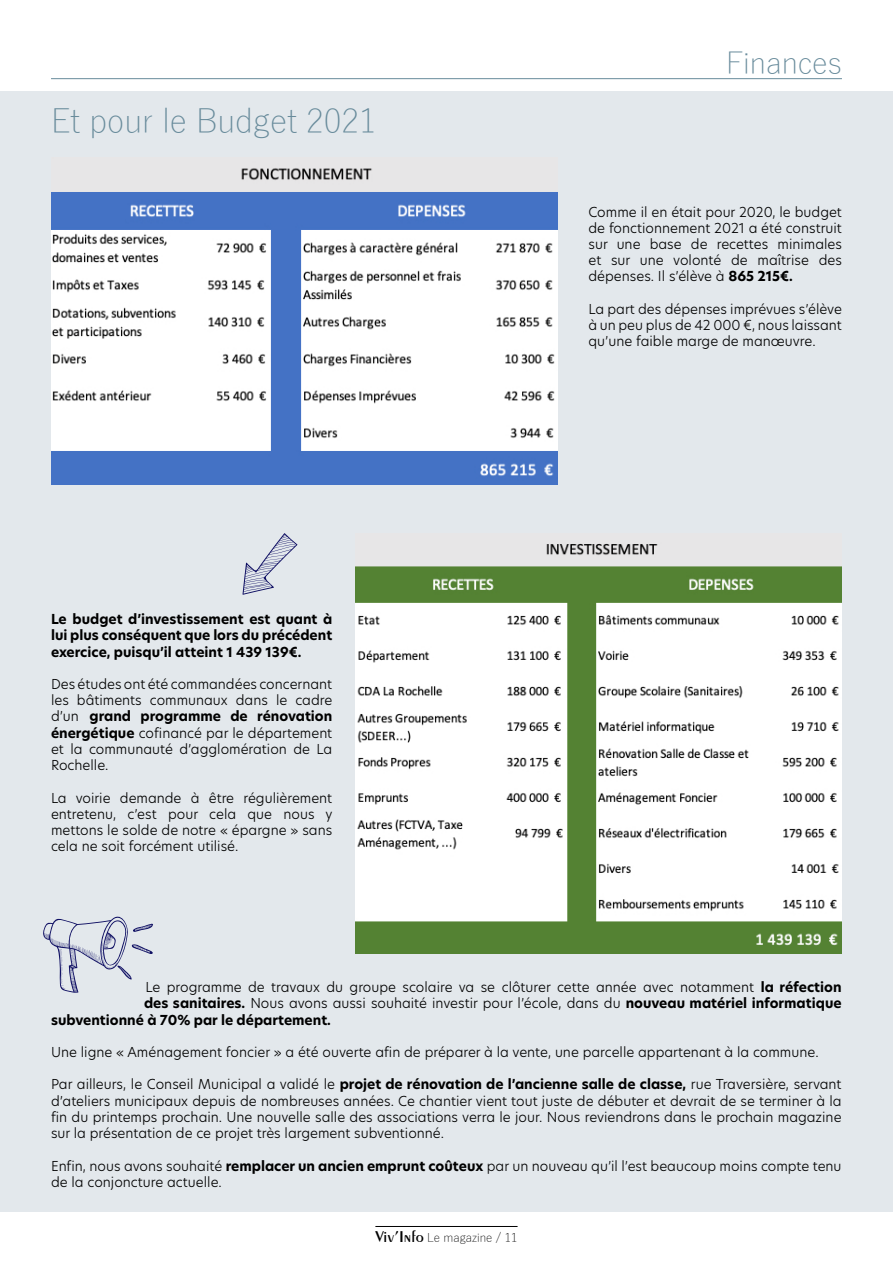
<style>
.page{position:relative;width:893px;height:1263px;background:#fff}
.page>*{position:absolute;margin:0;border:0;box-sizing:border-box;transform-origin:0 0}
.t1{font:300 33px "Yu Gothic";color:#688b9b}
.t2{font:300 30px "Yu Gothic";color:#688b9b}
.t3{font:300 13.5px/16.2px "Hero New";color:#000;text-align:justify}
.t4{font:700 13.5px/16.2px "Hero New";color:#000;text-align:justify}
.t5{font:300 12px "Yu Gothic";color:#000}
.s1{font-weight:700}
.s2{font-family:"Exotic 350 BT";font-weight:600;font-size:16.5px}
</style>
<div class="page">
<hr style="left:375px;top:1226px;width:143px;height:1px;background:#000">
<div style="left:0;top:91px;width:893px;height:1121px;background:#e3e8ec"></div>
<img style="left:51px;top:168px;width:507px;height:317px">
<img style="left:356px;top:543px;width:486px;height:410px">
<svg style="left:243px;top:533px;width:54px;height:62px"></svg>
<svg style="left:43px;top:916px;width:110px;height:77px"></svg>
<hr style="left:51px;top:78px;width:791px;height:1px;background:#688b9b">
<h1 class="t1" style="left:51px;top:90px;width:327px">Et pour le Budget 2021</h1>
<p class="t4" style="left:51px;top:611px;width:283px">Le budget d’investissement est quant à lui plus conséquent que lors du précédent exercice, puisqu’il atteint 1 439 139€.</p>
<p class="t3" style="left:51px;top:676px;width:283px">Des études ont été commandées concernant les bâtiments communaux dans le cadre d’un <span class="s1">grand programme de rénovation énergétique</span> cofinancé par le département et la communauté d’agglomération de La Rochelle.</p>
<p class="t3" style="left:51px;top:789px;width:283px">La voirie demande à être régulièrement entretenu, c’est pour cela que nous y mettons le solde de notre « épargne » sans cela ne soit forcément utilisé.</p>
<h2 class="t2" style="left:726px;top:35px;width:117px">Finances</h2>
<p class="t3" style="left:588px;top:203px;width:255px">Comme il en était pour 2020, le budget de fonctionnement 2021 a été construit sur une base de recettes minimales et sur une volonté de maîtrise des dépenses. Il s’élève à <span class="s1">865 215€.</span></p>
<p class="t3" style="left:588px;top:300px;width:255px">La part des dépenses imprévues s’élève à un peu plus de 42 000 €, nous laissant qu’une faible marge de manœuvre.</p>
<p class="t3" style="left:146px;top:979px;width:698px">Le programme de travaux du groupe scolaire va se clôturer cette année avec notamment <span class="s1">la réfection</span></p>
<p class="t3" style="left:144px;top:995px;width:699px"><span class="s1">des sanitaires.</span> Nous avons aussi souhaité investir pour l’école, dans du <span class="s1">nouveau matériel informatique</span></p>
<p class="t4" style="left:51px;top:1012px;width:281px">subventionné à 70% par le département.</p>
<p class="t3" style="left:51px;top:1044px;width:769px">Une ligne « Aménagement foncier » a été ouverte afin de préparer à la vente, une parcelle appartenant à la commune.</p>
<p class="t3" style="left:51px;top:1076px;width:792px">Par ailleurs, le Conseil Municipal a validé le <span class="s1">projet de rénovation de l’ancienne salle de classe,</span> rue Traversière, servant d’ateliers municipaux depuis de nombreuses années. Ce chantier vient tout juste de débuter et devrait de se terminer à la fin du printemps prochain. Une nouvelle salle des associations verra le jour. Nous reviendrons dans le prochain magazine sur la présentation de ce projet très largement subventionné.</p>
<p class="t3" style="left:51px;top:1157px;width:792px">Enfin, nous avons souhaité <span class="s1">remplacer un ancien emprunt coûteux</span> par un nouveau qu’il l’est beaucoup moins compte tenu de la conjoncture actuelle.</p>
<p class="t5" style="left:375px;top:1226px;width:144px"><span class="s2">Viv’Info</span> Le magazine / 11</p>
</div>
